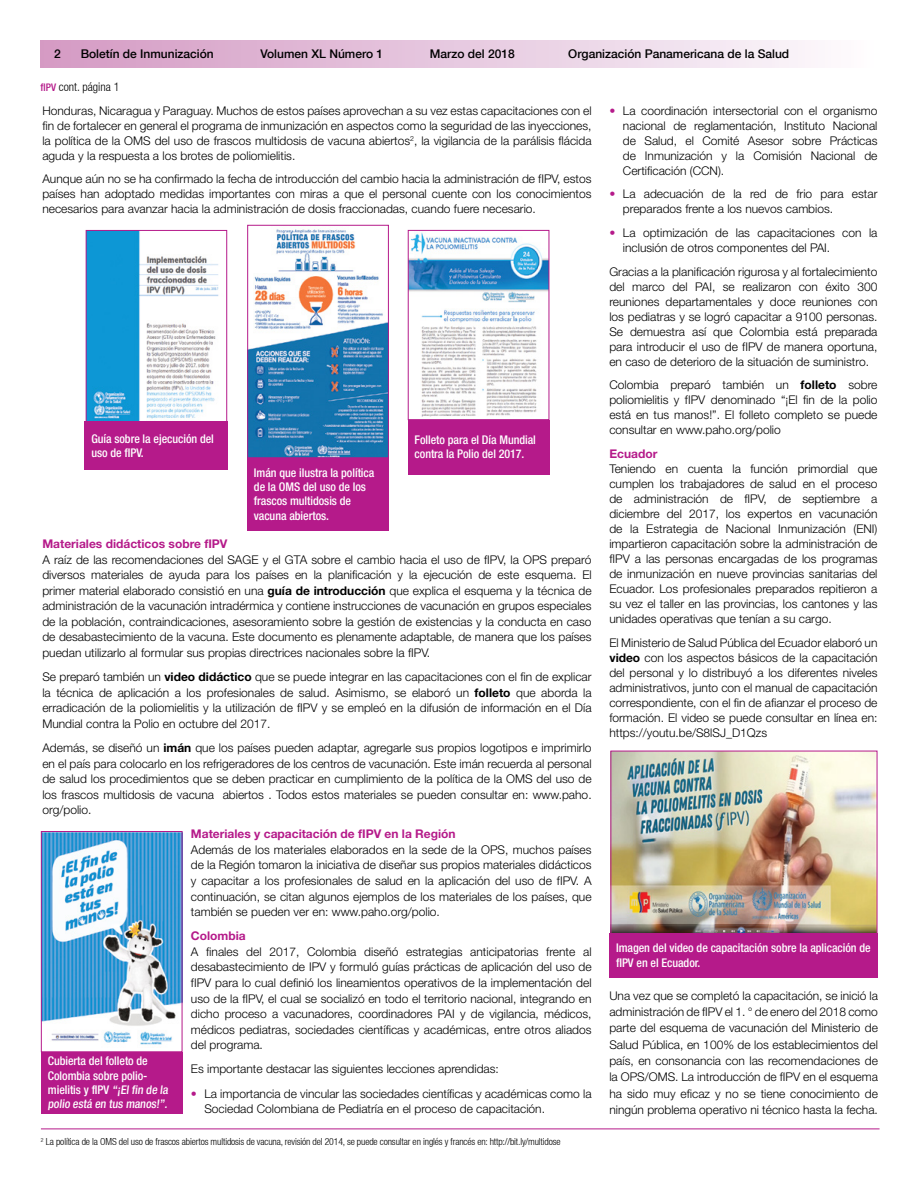
<style>
.page{position:relative;width:918px;height:1188px;background:#fff}
.page>*{position:absolute;margin:0;border:0;box-sizing:border-box;transform-origin:0 0}
.t1{font:300 12px/15px "Helvetica Neue";color:#000;text-align:justify}
.t2{font:500 condensed 12px/14.2px "Helvetica Neue";letter-spacing:-.005em;color:#fff}
.t3{font:500 12px "Helvetica Neue";color:#000}
.t4{font:700 12px "Helvetica Neue";color:#b51a8a}
.t5{font:300 condensed 12px "Helvetica Neue LT";color:#000}
.t6{font:300 condensed 9.75px "Helvetica Neue LT";letter-spacing:-.01em;color:#000}
.s1{font-family:"Helvetica Neue";font-weight:500;font-size:10.5px;color:#b51a8a}
.s2{font-weight:700}
.s3{color:#b51a8a}
</style>
<div class="page">
<div style="left:40px;top:40px;width:838px;height:28px;background:linear-gradient(to right,#d399c3,#fcfbfe)"></div>
<div style="left:247px;top:458px;width:142px;height:73px;background:#b51a8a"></div>
<img style="left:249px;top:229px;width:138px;height:227px">
<div style="left:247px;top:225px;width:142px;height:233px;border:1px solid #b51a8a"></div>
<div style="left:408px;top:420px;width:141px;height:54px;background:#b51a8a"></div>
<img style="left:410px;top:232px;width:137px;height:185px">
<div style="left:408px;top:230px;width:141px;height:190px;border:1px solid #b51a8a"></div>
<div style="left:41px;top:1052px;width:141px;height:61px;background:#b51a8a"></div>
<img style="left:43px;top:833px;width:137px;height:212px">
<div style="left:41px;top:831px;width:141px;height:221px;border:1px solid #b51a8a"></div>
<img style="left:88px;top:232px;width:137px;height:190px">
<div style="left:86px;top:230px;width:141px;height:212px;border:1px solid #b51a8a"></div>
<div style="left:85px;top:422px;width:143px;height:48px;background:#b51a8a"></div>
<img style="left:612px;top:753px;width:264px;height:179px">
<div style="left:609px;top:933px;width:269px;height:45px;background:#b51a8a"></div>
<hr style="left:41px;top:1129px;width:839px;height:1px;background:#b51a8a">
<p class="t3" style="left:54px;top:44px;width:8px">2</p>
<p class="t3" style="left:81px;top:44px;width:135px">Boletín de Inmunización</p>
<p class="t3" style="left:261px;top:44px;width:124px">Volumen XL Número 1</p>
<p class="t3" style="left:430px;top:44px;width:86px">Marzo del 2018</p>
<p class="t3" style="left:568px;top:44px;width:222px">Organización Panamericana de la Salud</p>
<p class="t5" style="left:40px;top:80px;width:81px"><span class="s1">flPV</span> cont. página 1</p>
<p class="t1" style="left:42px;top:103px;width:551px">Honduras, Nicaragua y Paraguay. Muchos de estos países aprovechan a su vez estas capacitaciones con el fin de fortalecer en general el programa de inmunización en aspectos como la seguridad de las inyecciones, la política de la OMS del uso de frascos multidosis de vacuna abiertos<sup>2</sup>, la vigilancia de la parálisis flácida aguda y la respuesta a los brotes de poliomielitis.</p>
<p class="t1" style="left:42px;top:171px;width:551px">Aunque aún no se ha confirmado la fecha de introducción del cambio hacia la administración de fIPV, estos países han adoptado medidas importantes con miras a que el personal cuente con los conocimientos necesarios para avanzar hacia la administración de dosis fraccionadas, cuando fuere necesario.</p>
<p class="t2" style="left:91px;top:431px;width:124px">Guía sobre la ejecución del uso de fIPV.</p>
<p class="t2" style="left:254px;top:465px;width:122px">Imán que ilustra la política de la OMS del uso de los frascos multidosis de vacuna abiertos.</p>
<p class="t2" style="left:415px;top:432px;width:123px">Folleto para el Día Mundial contra la Polio del 2017.</p>
<p class="t4" style="left:42px;top:536px;width:187px">Materiales didácticos sobre fIPV</p>
<p class="t1" style="left:42px;top:551px;width:551px;line-height:15.6px">A raíz de las recomendaciones del SAGE y el GTA sobre el cambio hacia el uso de fIPV, la OPS preparó diversos materiales de ayuda para los países en la planificación y la ejecución de este esquema. El primer material elaborado consistió en una <span class="s2">guía de introducción</span> que explica el esquema y la técnica de administración de la vacunación intradérmica y contiene instrucciones de vacunación en grupos especiales de la población, contraindicaciones, asesoramiento sobre la gestión de existencias y la conducta en caso de desabastecimiento de la vacuna. Este documento es plenamente adaptable, de manera que los países puedan utilizarlo al formular sus propias directrices nacionales sobre la fIPV.</p>
<p class="t1" style="left:42px;top:669px;width:551px;line-height:15.6px">Se preparó también un <span class="s2">video didáctico</span> que se puede integrar en las capacitaciones con el fin de explicar la técnica de aplicación a los profesionales de salud. Asimismo, se elaboró un <span class="s2">folleto</span> que aborda la erradicación de la poliomielitis y la utilización de fIPV y se empleó en la difusión de información en el Día Mundial contra la Polio en octubre del 2017.</p>
<p class="t1" style="left:42px;top:740px;width:551px;line-height:15.6px">Además, se diseñó un <span class="s2">imán</span> que los países pueden adaptar, agregarle sus propios logotipos e imprimirlo en el país para colocarlo en los refrigeradores de los centros de vacunación. Este imán recuerda al personal de salud los procedimientos que se deben practicar en cumplimiento de la política de la OMS del uso de los frascos multidosis de vacuna abiertos . Todos estos materiales se pueden consultar en: www.paho. org/polio.</p>
<p class="t4" style="left:191px;top:827px;width:266px">Materiales y capacitación de fIPV en la Región</p>
<p class="t1" style="left:191px;top:842px;width:402px;line-height:15.6px">Además de los materiales elaborados en la sede de la OPS, muchos países de la Región tomaron la iniciativa de diseñar sus propios materiales didácticos y capacitar a los profesionales de salud en la aplicación del uso de fIPV. A continuación, se citan algunos ejemplos de los materiales de los países, que también se pueden ver en: www.paho.org/polio.</p>
<p class="t4" style="left:191px;top:929px;width:56px">Colombia</p>
<p class="t1" style="left:191px;top:944px;width:402px;line-height:15.6px">A finales del 2017, Colombia diseñó estrategias anticipatorias frente al desabastecimiento de IPV y formuló guías prácticas de aplicación del uso de fIPV para lo cual definió los lineamientos operativos de la implementación del uso de la fIPV, el cual se socializó en todo el territorio nacional, integrando en dicho proceso a vacunadores, coordinadores PAI y de vigilancia, médicos, médicos pediatras, sociedades científicas y académicas, entre otros aliados del programa.</p>
<p class="t1" style="left:191px;top:1061px;width:310px">Es importante destacar las siguientes lecciones aprendidas:</p>
<p class="t1" style="left:204px;top:1085px;width:389px;line-height:15.6px;text-indent:-14px"><span class="s3">•</span> La importancia de vincular las sociedades científicas y académicas como la<br>Sociedad Colombiana de Pediatría en el proceso de capacitación.</p>
<p class="t2" style="left:48px;top:1054px;width:123px">Cubierta del folleto de<br>Colombia sobre polio&shy;mielitis y fIPV “¡El fin de la polio está en tus manos!”.</p>
<p class="t6" style="left:41px;top:1136px;width:521px"><sup>2</sup> La política de la OMS del uso de frascos abiertos multidosis de vacuna, revisión del 2014, se puede consultar en inglés y francés en: http://bit.ly/multidose</p>
<p class="t1" style="left:623px;top:103px;width:256px;text-indent:-14px"><span class="s3">•</span> La coordinación intersectorial con el organismo nacional de reglamentación, Instituto Nacional de Salud, el Comité Asesor sobre Prácticas de Inmunización y la Comisión Nacional de Certificación (CCN).</p>
<p class="t1" style="left:623px;top:186px;width:256px;text-indent:-14px"><span class="s3">•</span> La adecuación de la red de frio para estar preparados frente a los nuevos cambios.</p>
<p class="t1" style="left:623px;top:225px;width:256px;text-indent:-14px"><span class="s3">•</span> La optimización de las capacitaciones con la inclusión de otros componentes del PAI.</p>
<p class="t1" style="left:609px;top:264px;width:270px">Gracias a la planificación rigurosa y al fortalecimiento del marco del PAI, se realizaron con éxito 300 reuniones departamentales y doce reuniones con los pediatras y se logró capacitar a 9100 personas.<br>Se demuestra así que Colombia está preparada para introducir el uso de fIPV de manera oportuna, en caso de deterioro de la situación de suministro.</p>
<p class="t1" style="left:609px;top:377px;width:270px">Colombia preparó también un <span class="s2">folleto</span> sobre poliomielitis y fIPV denominado “¡El fin de la polio está en tus manos!”. El folleto completo se puede consultar en www.paho.org/polio</p>
<p class="t4" style="left:609px;top:446px;width:49px">Ecuador</p>
<p class="t1" style="left:609px;top:461px;width:270px">Teniendo en cuenta la función primordial que cumplen los trabajadores de salud en el proceso de administración de fIPV, de septiembre a diciembre del 2017, los expertos en vacunación de la Estrategia de Nacional Inmunización (ENI) impartieron capacitación sobre la administración de fIPV a las personas encargadas de los programas de inmunización en nueve provincias sanitarias del Ecuador. Los profesionales preparados repitieron a su vez el taller en las provincias, los cantones y las unidades operativas que tenían a su cargo.</p>
<p class="t1" style="left:609px;top:635px;width:270px">El Ministerio de Salud Pública del Ecuador elaboró un <span class="s2">video</span> con los aspectos básicos de la capacitación del personal y lo distribuyó a los diferentes niveles administrativos, junto con el manual de capacitación correspondiente, con el fin de afianzar el proceso de formación. El video se puede consultar en línea en: https://youtu.be/S8lSJ_D1Qzs</p>
<p class="t2" style="left:616px;top:941px;width:256px">Imagen del video de capacitación sobre la aplicación de fIPV en el Ecuador.</p>
<p class="t1" style="left:609px;top:987px;width:270px;line-height:16.4px">Una vez que se completó la capacitación, se inició la administración de fIPV el 1. ° de enero del 2018 como parte del esquema de vacunación del Ministerio de Salud Pública, en 100% de los establecimientos del país, en consonancia con las recomendaciones de la OPS/OMS. La introducción de fIPV en el esquema ha sido muy eficaz y no se tiene conocimiento de ningún problema operativo ni técnico hasta la fecha.</p>
</div>
